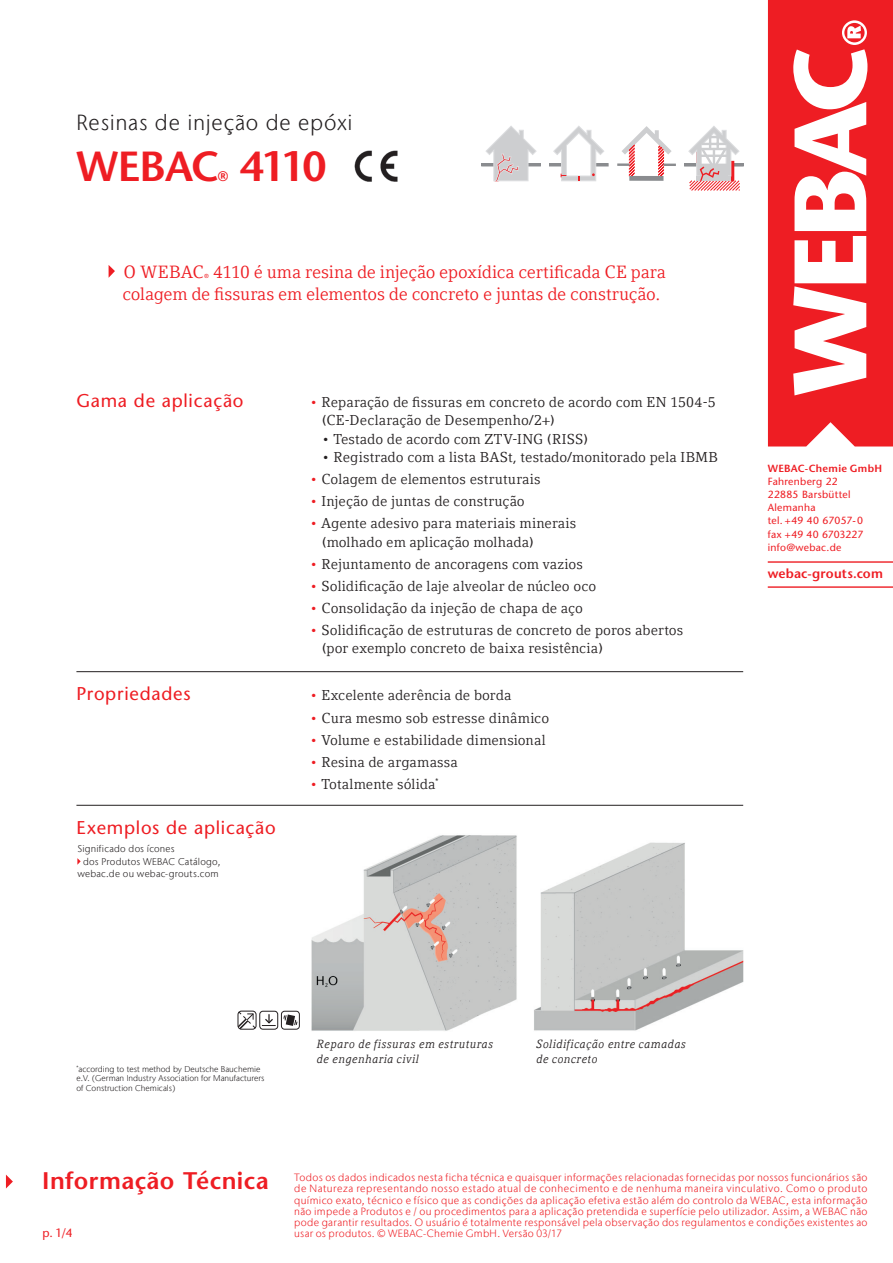
<style>
.page{position:relative;width:893px;height:1263px;background:#fff}
.page>*{position:absolute;margin:0;border:0;box-sizing:border-box;transform-origin:0 0}
.t1{font:600 42px "Stone Sans";letter-spacing:-.04em;color:#ee1d23}
.t2{font:600 24px "Stone Sans";letter-spacing:.015em;color:#ee1d23}
.t3{font:300 21.9px "Stone Sans IIITC Com";letter-spacing:.035em;color:#231f20}
.t4{font:18.45px "Stone Sans";letter-spacing:.04em;color:#ee1d23}
.t5{font:17.7px/22.6px "Compatil Letter LT Com";letter-spacing:-.01em;color:#ee1d23}
.t6{font:14.25px/18.5px "Compatil Letter LT Com";letter-spacing:.005em;color:#231f20}
.t7{font:600 13.8px "Stone Sans";color:#ee1d23}
.t8{font:600 13.05px "Stone Sans";letter-spacing:.01em;color:#ee1d23}
.t9{font:12px "Stone Sans";color:#ee1d23}
.t10{font:italic 11.7px/14.9px "Compatil Letter LT Com";letter-spacing:.03em;color:#231f20}
.t11{font:300 10.5px/11.2px "Stone Sans IIITC Com";letter-spacing:.025em;color:#ee1d23;text-align:justify}
.t12{font:10.35px/13.2px "Stone Sans";letter-spacing:.025em;color:#ee1d23}
.t13{font:600 10.35px "Stone Sans";letter-spacing:.025em;color:#ee1d23}
.t14{font:300 9.75px "Stone Sans IIITC Com";letter-spacing:.025em;color:#231f20}
.t15{font:300 8.4px/9.3px "Stone Sans IIITC Com";color:#231f20}
.t16{font:italic 5.85px "Compatil Letter LT Com";color:#ee1d23}
.s1{color:#ee1d23}
</style>
<div class="page">
<svg style="left:6px;top:1174px;width:7px;height:14px"></svg>
<hr style="left:768px;top:586px;width:125px;height:2px;background:#ee1d23">
<hr style="left:768px;top:561px;width:125px;height:2px;background:#ee1d23">
<svg style="left:768px;top:0;width:125px;height:446px;fill:#ee1d23"></svg>
<svg style="left:109px;top:265px;width:6px;height:13px"></svg>
<img style="left:354px;top:151px;width:44px;height:30px">
<svg style="left:549px;top:126px;width:59px;height:55px"></svg>
<img style="left:311px;top:835px;width:433px;height:196px">
<svg style="left:238px;top:1011px;width:18px;height:18px"></svg>
<div style="left:259px;top:1011px;width:19px;height:18px;border:1px solid #231f20;border-radius:3px"></div>
<svg style="left:262px;top:1014px;width:14px;height:12px"></svg>
<div style="left:281px;top:1011px;width:19px;height:18px;border:1px solid #231f20;border-radius:3px"></div>
<svg style="left:283px;top:1014px;width:15px;height:12px"></svg>
<svg style="left:482px;top:126px;width:58px;height:55px"></svg>
<svg style="left:617px;top:126px;width:59px;height:55px"></svg>
<svg style="left:685px;top:126px;width:58px;height:65px"></svg>
<hr style="left:76px;top:671px;width:667px;height:1px;background:#231f20">
<hr style="left:76px;top:805px;width:667px;height:1px;background:#231f20">
<svg style="left:77px;top:858px;width:4px;height:7px"></svg>
<h3 class="t3" style="left:76px;top:109px;width:278px">Resinas de injeção de epóxi</h3>
<h1 class="t1" style="left:76px;top:141px;width:145px">WEBAC</h1>
<h1 class="t1" style="left:239px;top:141px;width:89px">4110</h1>
<p class="t7" style="left:218px;top:168px;width:12px">®</p>
<p class="t5" style="left:123px;top:260px;width:545px;text-indent:91px">4110 é uma resina de injeção epoxídica certificada CE para colagem de fissuras em elementos de concreto e juntas de construção.</p>
<p class="t5" style="left:123px;top:260px;width:82px">O WEBAC</p>
<p class="t16" style="left:204px;top:272px;width:6px">®</p>
<p class="t4" style="left:76px;top:389px;width:169px">Gama de aplicação</p>
<p class="t6" style="left:322px;top:393px;width:395px;text-indent:-12px"><span class="s1">•</span> Reparação de fissuras em concreto de acordo com EN 1504-5 (CE-Declaração de Desempenho/2+)</p>
<p class="t6" style="left:322px;top:429px;width:268px">• Testado de acordo com ZTV-ING (RISS)</p>
<p class="t6" style="left:322px;top:448px;width:398px">• Registrado com a lista BASt, testado/monitorado pela IBMB</p>
<p class="t6" style="left:310px;top:470px;width:232px"><span class="s1">•</span> Colagem de elementos estruturais</p>
<p class="t6" style="left:310px;top:492px;width:216px"><span class="s1">•</span> Injeção de juntas de construção</p>
<p class="t6" style="left:322px;top:514px;width:256px;text-indent:-12px"><span class="s1">•</span> Agente adesivo para materiais minerais (molhado em aplicação molhada)</p>
<p class="t6" style="left:310px;top:555px;width:275px"><span class="s1">•</span> Rejuntamento de ancoragens com vazios</p>
<p class="t6" style="left:310px;top:577px;width:288px"><span class="s1">•</span> Solidificação de laje alveolar de núcleo oco</p>
<p class="t6" style="left:310px;top:599px;width:275px"><span class="s1">•</span> Consolidação da injeção de chapa de aço</p>
<p class="t6" style="left:322px;top:621px;width:363px;text-indent:-12px"><span class="s1">•</span> Solidificação de estruturas de concreto de poros abertos (por exemplo concreto de baixa resistência)</p>
<p class="t4" style="left:76px;top:683px;width:116px">Propriedades</p>
<p class="t6" style="left:310px;top:686px;width:203px"><span class="s1">•</span> Excelente aderência de borda</p>
<p class="t6" style="left:310px;top:708px;width:241px"><span class="s1">•</span> Cura mesmo sob estresse dinâmico</p>
<p class="t6" style="left:310px;top:730px;width:237px"><span class="s1">•</span> Volume e estabilidade dimensional</p>
<p class="t6" style="left:310px;top:752px;width:149px"><span class="s1">•</span> Resina de argamassa</p>
<p class="t6" style="left:310px;top:775px;width:130px"><span class="s1">•</span> Totalmente sólida<sup>*</sup></p>
<p class="t4" style="left:76px;top:817px;width:201px">Exemplos de aplicação</p>
<p class="t14" style="left:77px;top:843px;width:99px">Significado dos ícones</p>
<p class="t14" style="left:83px;top:855px;width:139px">dos Produtos WEBAC Catálogo,</p>
<p class="t14" style="left:77px;top:867px;width:143px">webac.de ou webac-grouts.com</p>
<p class="t13" style="left:768px;top:462px;width:116px">WEBAC-Chemie GmbH</p>
<p class="t12" style="left:768px;top:475px;width:97px">Fahrenberg 22<br>22885 Barsbüttel<br>Alemanha<br>tel. +49 40 67057-0 fax +49 40 6703227 info@webac.de</p>
<p class="t8" style="left:768px;top:566px;width:117px">webac-grouts.com</p>
<p class="t15" style="left:76px;top:1064px;width:190px"><sup>*</sup>according to test method by Deutsche Bauchemie e.V. (German Industry Association for Manufacturers of Construction Chemicals)</p>
<p class="t10" style="left:317px;top:1036px;width:178px">Reparo de fissuras em estruturas de engenharia civil</p>
<p class="t10" style="left:536px;top:1036px;width:152px">Solidificação entre camadas de concreto</p>
<h2 class="t2" style="left:42px;top:1166px;width:228px">Informação Técnica</h2>
<p class="t9" style="left:43px;top:1226px;width:32px">p. 1/4</p>
<p class="t11" style="left:294px;top:1172px;width:575px">Todos os dados indicados nesta ficha técnica e quaisquer informações relacionadas fornecidas por nossos funcionários são de Natureza representando nosso estado atual de conhecimento e de nenhuma maneira vinculativo. Como o produto químico exato, técnico e físico que as condições da aplicação efetiva estão além do controlo da WEBAC, esta informação não impede a Produtos e / ou procedimentos para a aplicação pretendida e superfície pelo utilizador. Assim, a WEBAC não pode garantir resultados. O usuário é totalmente responsável pela observação dos regulamentos e condições existentes ao usar os produtos. © WEBAC-Chemie GmbH. Versão 03/17</p>
</div>
